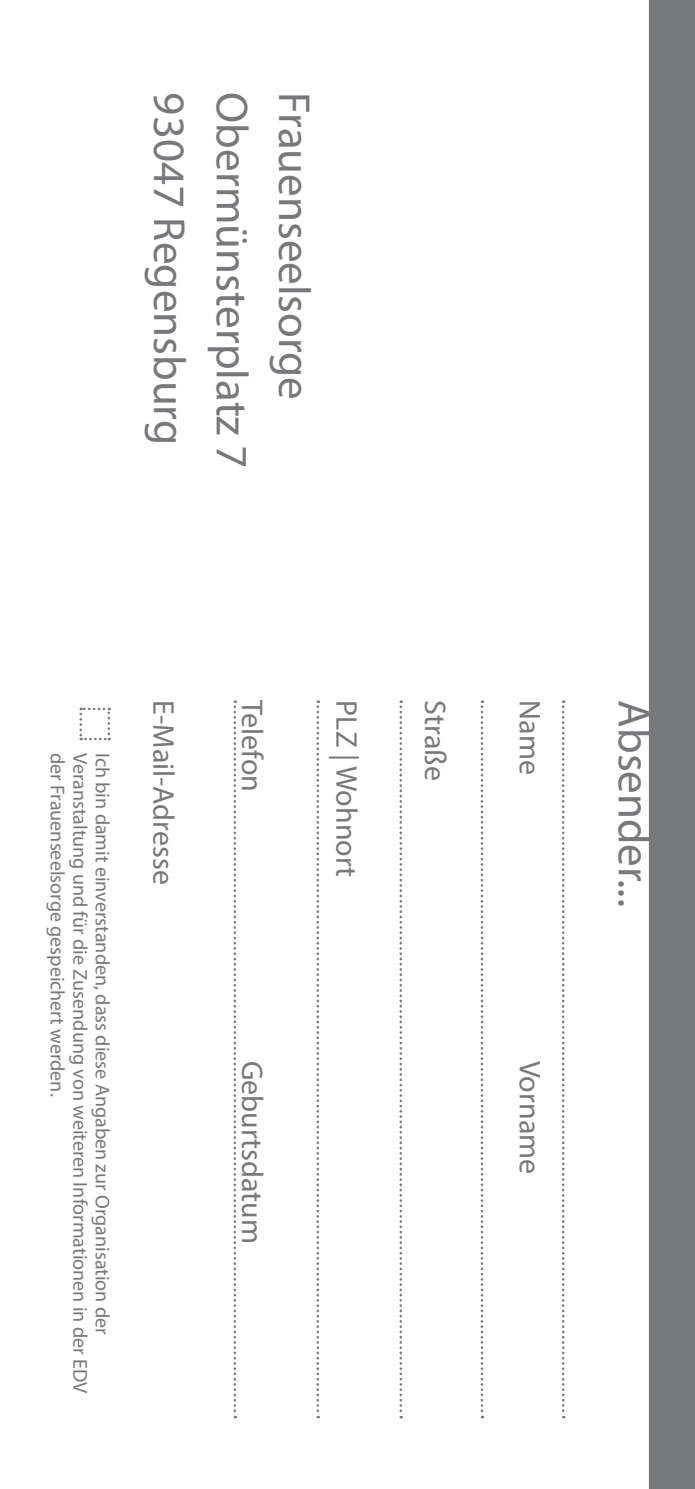
<style>
.page{position:relative;width:695px;height:1489px;background:#fff}
.page>*{position:absolute;margin:0;border:0;box-sizing:border-box;transform-origin:0 0}
.t1{font:45px "Myriad Pro";color:#76787b}
.t2{font:30px "Myriad Pro";color:#76787b}
.t3{font:20px "Myriad Pro";color:#76787b}
</style>
<div class="page">
<svg style="left:562px;top:700px;width:2px;height:718px"></svg>
<svg style="left:480px;top:700px;width:3px;height:718px"></svg>
<svg style="left:399px;top:700px;width:3px;height:718px"></svg>
<svg style="left:316px;top:700px;width:3px;height:718px"></svg>
<svg style="left:233px;top:700px;width:3px;height:718px"></svg>
<svg style="left:79px;top:707px;width:31px;height:33px"></svg>
<div style="left:648px;top:0;width:46px;height:1488px;background:#76787b"></div>
<p class="t1" style="left:197px;top:92px;width:354px;rotate:90deg">93047 Regensburg</p>
<p class="t1" style="left:259px;top:92px;width:377px;rotate:90deg">Obermünsterplatz 7</p>
<p class="t1" style="left:322px;top:92px;width:309px;rotate:90deg">Frauenseelsorge</p>
<p class="t3" style="left:70px;top:753px;width:345px;rotate:90deg">der Frauenseelsorge gespeichert werden.</p>
<p class="t3" style="left:92px;top:753px;width:641px;rotate:90deg">Veranstaltung und für die Zusendung von weiteren Informationen in der EDV</p>
<p class="t3" style="left:115px;top:753px;width:583px;rotate:90deg">Ich bin damit einverstanden, dass diese Angaben zur Organisation der</p>
<p class="t2" style="left:182px;top:700px;width:186px;rotate:90deg">E-Mail-Adresse</p>
<p class="t2" style="left:270px;top:700px;width:93px;rotate:90deg">Telefon</p>
<p class="t2" style="left:365px;top:700px;width:178px;rotate:90deg">PLZ | Wohnort</p>
<p class="t2" style="left:453px;top:700px;width:82px;rotate:90deg">Straße</p>
<p class="t2" style="left:270px;top:1060px;width:185px;rotate:90deg">Geburtsdatum</p>
<p class="t2" style="left:548px;top:700px;width:76px;rotate:90deg">Name</p>
<p class="t1" style="left:661px;top:700px;width:208px;rotate:90deg">Absender...</p>
<p class="t2" style="left:548px;top:1060px;width:115px;rotate:90deg">Vorname</p>
</div>
